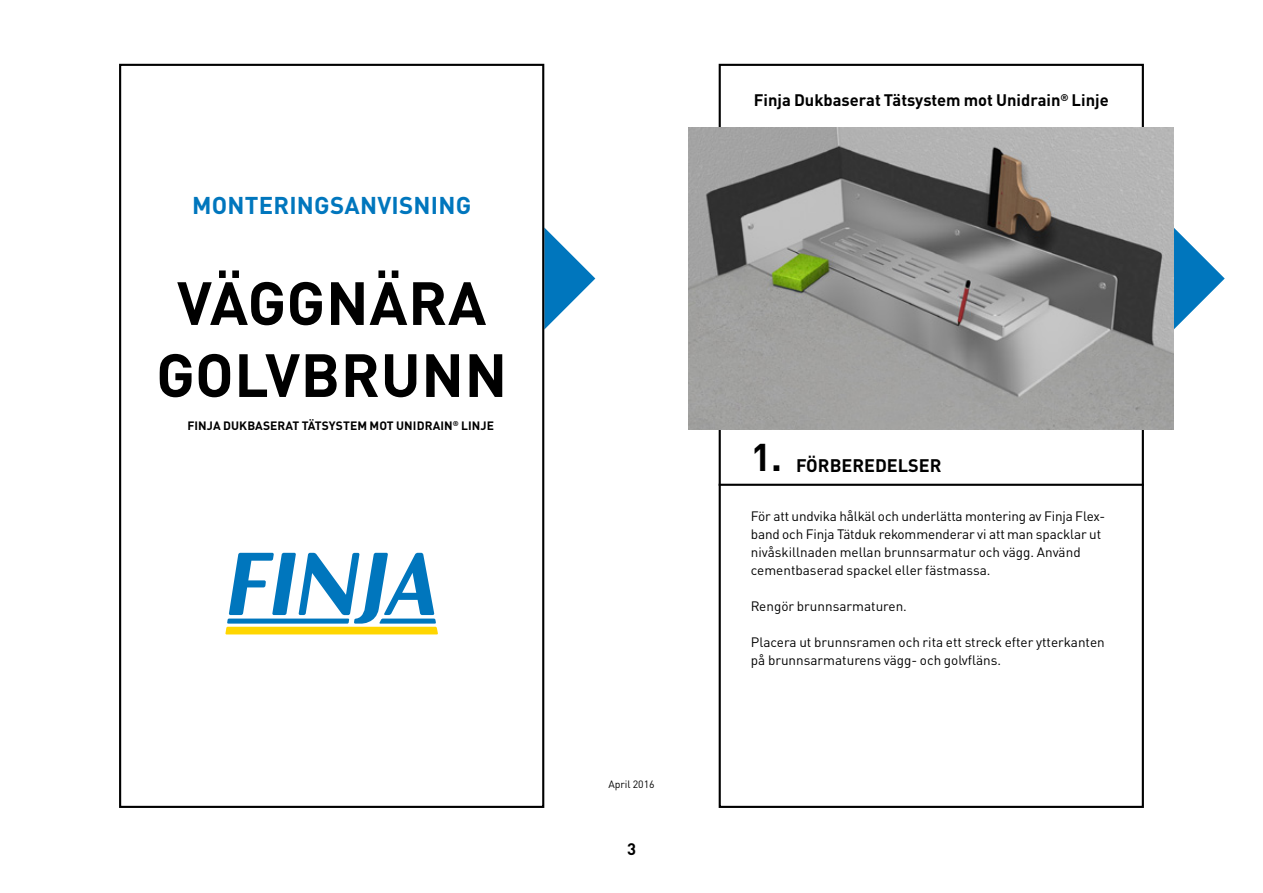
<style>
.page{position:relative;width:1263px;height:893px;background:#fff}
.page>*{position:absolute;margin:0;border:0;box-sizing:border-box;transform-origin:0 0}
.t1{font:700 60px/72px "DINOT";letter-spacing:.01em;color:#000;text-align:center}
.t2{font:700 24px "DINOT";letter-spacing:.01em;color:#0076bd}
.t3{font:700 18px "DINOT";color:#000}
.t4{font:700 16.5px "DINOT";color:#000}
.t5{font:13.5px/18px "DINOT";color:#000}
.t6{font:700 12px "DINOT";letter-spacing:.01em;color:#000}
.t7{font:10.5px "DINOT";color:#000}
.s1{font-size:38.25px}
</style>
<div class="page">
<hr style="left:719px;top:484px;width:425px;height:2px;background:#000">
<svg style="left:1174px;top:228px;width:51px;height:101px"></svg>
<svg style="left:544px;top:227px;width:51px;height:103px"></svg>
<div style="left:119px;top:64px;width:425px;height:744px;border:2px solid #000"></div>
<img style="left:689px;top:128px;width:485px;height:301px">
<svg style="left:225px;top:553px;width:213px;height:81px"></svg>
<h2 class="t2" style="left:192px;top:190px;width:281px">MONTERINGSANVISNING</h2>
<h1 class="t1" style="left:156px;top:265px;width:353px">VÄGGNÄRA<br>GOLVBRUNN</h1>
<p class="t6" style="left:187px;top:418px;width:308px">FINJA DUKBASERAT TÄTSYSTEM MOT UNIDRAIN<sup>®</sup> LINJE</p>
<p class="t4" style="left:754px;top:89px;width:356px">Finja Dukbaserat Tätsystem mot Unidrain<sup>®</sup> Linje</p>
<p class="t7" style="left:608px;top:778px;width:48px">April 2016</p>
<p class="t4" style="left:627px;top:838px;width:10px">3</p>
<h3 class="t3" style="left:751px;top:453px;width:192px"><span class="s1">1.</span> FÖRBEREDELSER</h3>
<p class="t5" style="left:751px;top:507px;width:356px">För att undvika hålkäl och underlätta montering av Finja Flex&shy;band och Finja Tätduk rekommenderar vi att man spacklar ut nivåskillnaden mellan brunnsarmatur och vägg. Använd cementbaserad spackel eller fästmassa.</p>
<p class="t5" style="left:751px;top:597px;width:158px">Rengör brunnsarmaturen.</p>
<p class="t5" style="left:751px;top:633px;width:355px">Placera ut brunnsramen och rita ett streck efter ytterkanten på brunnsarmaturens vägg- och golvfläns.</p>
</div>
